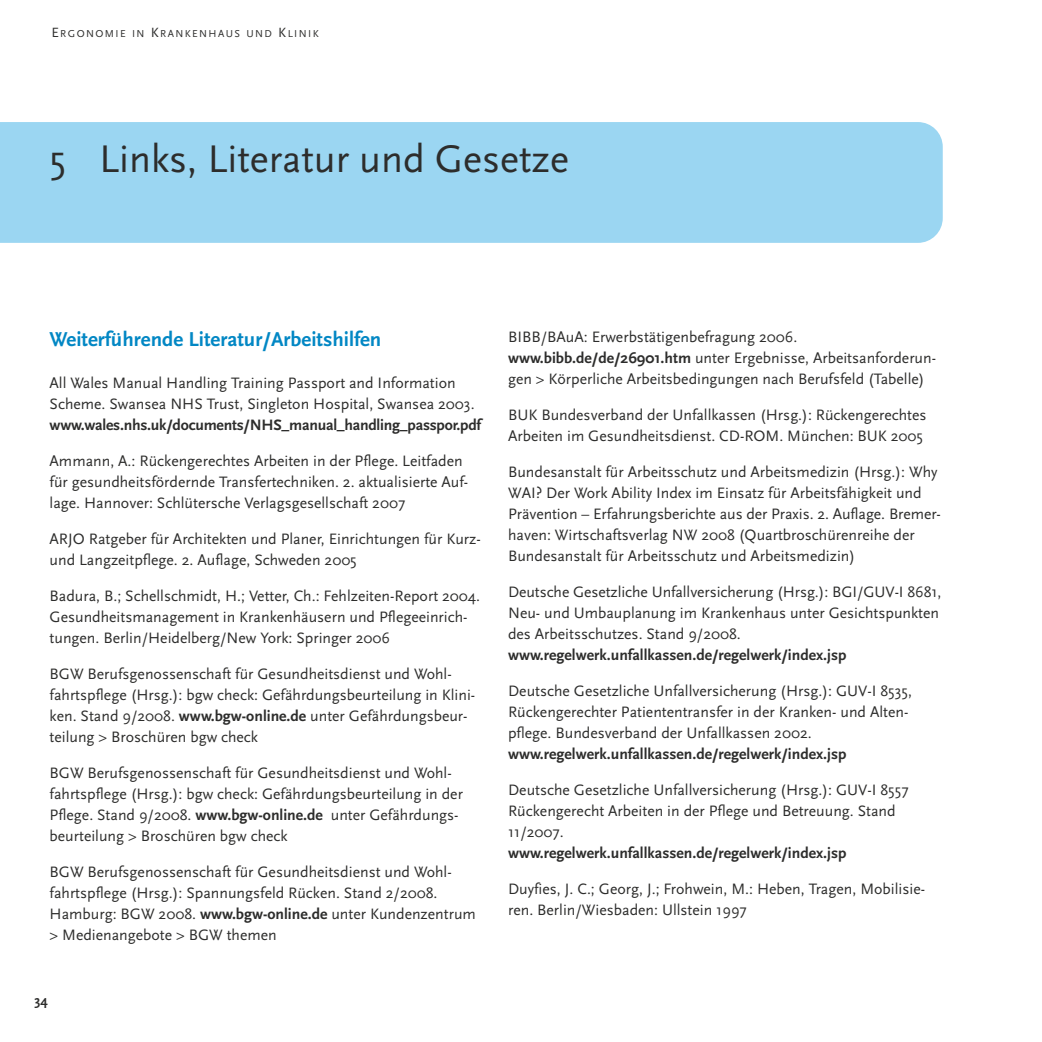
<style>
.page{position:relative;width:1042px;height:1042px;background:#fff}
.page>*{position:absolute;margin:0;border:0;box-sizing:border-box;transform-origin:0 0}
.t1{font:40.25px "Scala Sans Pro";color:#2d2d2c}
.t2{font:700 21px "Scala Sans Pro";color:#0287c4}
.t3{font:15.75px/21px "Scala Sans Pro";color:#2d2d2c}
.t4{font:700 15.75px "Scala Sans Pro";color:#2d2d2c}
.t5{font:700 14px "Scala Sans Pro";color:#2d2d2c}
.t6{font:10.5px "Scala Sans Pro";letter-spacing:.135em;color:#2d2d2c}
.s1{font-size:14px}
.s2{font-weight:700}
</style>
<div class="page">
<div style="left:0;top:122px;width:943px;height:121px;background:#9bd6f2"></div>
<p class="t6" style="left:51px;top:29px;width:269px"><span class="s1">E</span>RGONOMIE IN <span class="s1">K</span>RANKENHAUS UND <span class="s1">K</span>LINIK</p>
<h1 class="t1" style="left:50px;top:142px;width:521px">5 Links, Literatur und Gesetze</h1>
<h2 class="t2" style="left:50px;top:331px;width:333px">Weiterführende Literatur/Arbeitshilfen</h2>
<p class="t3" style="left:50px;top:374px;width:426px">All Wales Manual Handling Training Passport and Information<br>Scheme. Swansea NHS Trust, Singleton Hospital, Swansea 2003.</p>
<p class="t4" style="left:50px;top:419px;width:433px">www.wales.nhs.uk/documents/NHS_manual_handling_passpor.pdf</p>
<p class="t3" style="left:50px;top:452px;width:420px">Ammann, A.: Rückengerechtes Arbeiten in der Pflege. Leitfaden für gesundheitsfördernde Transfertechniken. 2. aktualisierte Auf - lage. Hannover: Schlütersche Verlagsgesellschaft 2007</p>
<p class="t3" style="left:50px;top:530px;width:433px">ARJO Ratgeber für Architekten und Planer, Einrichtungen für Kurz&shy;und Langzeitpflege. 2. Auflage, Schweden 2005</p>
<p class="t3" style="left:50px;top:587px;width:432px">Badura, B.; Schellschmidt, H.; Vetter, Ch.: Fehlzeiten-Report 2004.<br>Gesundheitsmanagement in Krankenhäusern und Pflegeeinrich - tungen. Berlin/Heidelberg/New York: Springer 2006</p>
<p class="t3" style="left:50px;top:664px;width:427px">BGW Berufsgenossenschaft für Gesundheitsdienst und Wohl - fahrts pflege (Hrsg.): bgw check: Gefährdungsbeurteilung in Klini - ken. Stand 9/2008. <span class="s2">www.bgw-online.de</span> unter Gefährdungs beur - teilung &gt; Broschüren bgw check</p>
<p class="t3" style="left:50px;top:763px;width:415px">BGW Berufsgenossenschaft für Gesundheitsdienst und Wohl - fahrtspflege (Hrsg.): bgw check: Gefährdungsbeurteilung in der Pflege. Stand 9/2008. <span class="s2">www.bgw-online.de</span> unter Gefährdungs - beurteilung &gt; Broschüren bgw check</p>
<p class="t3" style="left:50px;top:862px;width:428px">BGW Berufsgenossenschaft für Gesundheitsdienst und Wohl - fahrtspflege (Hrsg.): Spannungsfeld Rücken. Stand 2/2008.<br>Hamburg: BGW 2008. <span class="s2">www.bgw-online.de</span> unter Kundenzentrum &gt; Medienangebote &gt; BGW themen</p>
<p class="t5" style="left:34px;top:995px;width:15px">34</p>
<p class="t3" style="left:508px;top:328px;width:429px">BIBB/BAuA: Erwerbstätigenbefragung 2006. <span class="s2">www.bibb.de/de/26901.htm</span> unter Ergebnisse, Arbeitsanforderun - gen &gt; Körperliche Arbeitsbedingungen nach Berufsfeld (Tabelle)</p>
<p class="t3" style="left:508px;top:406px;width:420px">BUK Bundesverband der Unfallkassen (Hrsg.): Rückengerechtes<br>Arbeiten im Gesundheitsdienst. CD-ROM. München: BUK 2005</p>
<p class="t3" style="left:508px;top:463px;width:434px">Bundesanstalt für Arbeitsschutz und Arbeitsmedizin (Hrsg.): Why WAI? Der Work Ability Index im Einsatz für Arbeitsfähigkeit und Prävention – Erfahrungsberichte aus der Praxis. 2. Auflage. Bre mer - haven: Wirtschaftsverlag NW 2008 (Quartbroschürenreihe der Bundesanstalt für Arbeitsschutz und Arbeitsmedizin)</p>
<p class="t3" style="left:508px;top:583px;width:435px">Deutsche Gesetzliche Unfallversicherung (Hrsg.): BGI/GUV-I 8681,<br>Neu- und Umbauplanung im Krankenhaus unter Gesichtspunkten des Arbeitsschutzes. Stand 9/2008.</p>
<p class="t4" style="left:508px;top:648px;width:340px">www.regelwerk.unfallkassen.de/regelwerk/index.jsp</p>
<p class="t3" style="left:508px;top:681px;width:405px">Deutsche Gesetzliche Unfallversicherung (Hrsg.): GUV-I 8535,<br>Rückengerechter Patiententransfer in der Kranken- und Alten - pflege. Bundesverband der Unfallkassen 2002.</p>
<p class="t4" style="left:508px;top:747px;width:340px">www.regelwerk.unfallkassen.de/regelwerk/index.jsp</p>
<p class="t3" style="left:508px;top:780px;width:402px">Deutsche Gesetzliche Unfallversicherung (Hrsg.): GUV-I 8557<br>Rückengerecht Arbeiten in der Pflege und Betreuung. Stand<br>11/2007.</p>
<p class="t4" style="left:508px;top:846px;width:340px">www.regelwerk.unfallkassen.de/regelwerk/index.jsp</p>
<p class="t3" style="left:508px;top:879px;width:418px">Duyfies, J. C.; Georg, J.; Frohwein, M.: Heben, Tragen, Mobilisie - ren. Berlin/Wiesbaden: Ullstein 1997</p>
</div>
